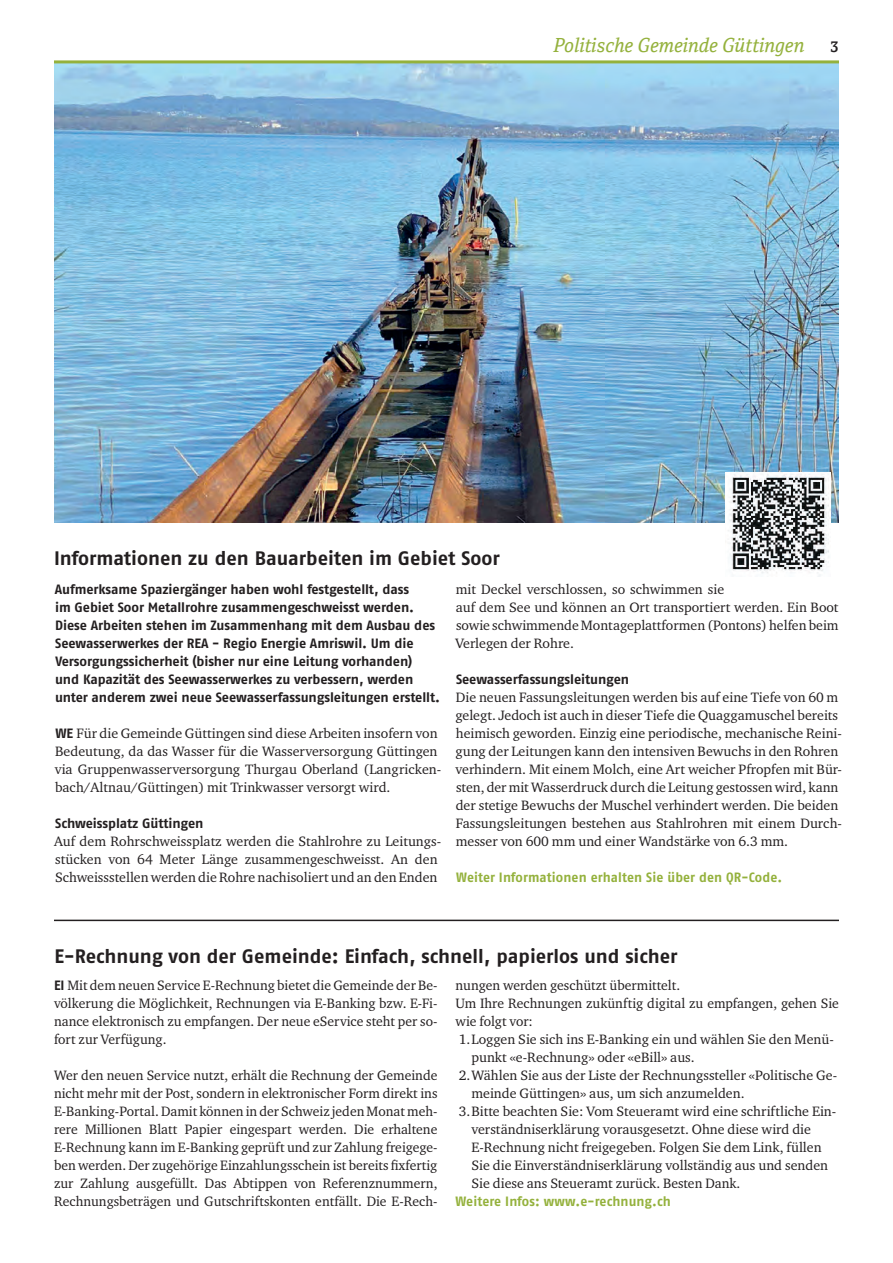
<style>
.page{position:relative;width:893px;height:1263px;background:#fff}
.page>*{position:absolute;margin:0;border:0;box-sizing:border-box;transform-origin:0 0}
.t1{font:700 19.5px "Fago OT";color:#231f20}
.t2{font:italic 19.5px "Cordale";color:#94b13c}
.t3{font:700 15px "Cordale";color:#231f20}
.t4{font:13.95px/18px "Charter ITC Pro";color:#231f20}
.t5{font:700 13.5px/18px "Fago OT";letter-spacing:-.005em;color:#231f20}
.t6{font:700 13.5px "Fago OT";letter-spacing:.005em;color:#94b13c}
.s1{font-family:"Fago OT";font-weight:700;font-size:13.5px}
</style>
<div class="page">
<img style="left:54px;top:63px;width:785px;height:459px">
<hr style="left:54px;top:60px;width:785px;height:3px;background:#94b13c">
<img style="left:725px;top:473px;width:106px;height:103px">
<hr style="left:54px;top:920px;width:785px;height:1px;background:#231f20">
<h1 class="t2" style="left:553px;top:34px;width:253px">Politische Gemeinde Güttingen</h1>
<p class="t3" style="left:830px;top:38px;width:10px">3</p>
<h1 class="t1" style="left:54px;top:546px;width:447px">Informationen zu den Bauarbeiten im Gebiet Soor</h1>
<p class="t5" style="left:55px;top:580px;width:387px">Aufmerksame Spaziergänger haben wohl festgestellt, dass<br>im Gebiet Soor Metallrohre zusammengeschweisst werden.<br>Diese Arbeiten stehen im Zusammenhang mit dem Ausbau des Seewasserwerkes der REA - Regio Energie Amriswil. Um die Versorgungssicherheit (bisher nur eine Leitung vorhanden)<br>und Kapazität des Seewasserwerkes zu verbessern, werden unter anderem zwei neue Seewasserfassungsleitungen erstellt.</p>
<p class="t4" style="left:55px;top:724px;width:388px"><span class="s1">WE</span> Für die Gemeinde Güttingen sind diese Arbeiten insofern von Bedeutung, da das Wasser für die Wasserversorgung Güttingen via Gruppenwasserversorgung Thurgau Oberland (Langricken&shy;bach/Altnau/Güttingen) mit Trinkwasser versorgt wird.</p>
<p class="t5" style="left:55px;top:814px;width:150px">Schweissplatz Güttingen</p>
<p class="t4" style="left:54px;top:832px;width:388px">Auf dem Rohrschweissplatz werden die Stahlrohre zu Leitungs&shy;stücken von 64 Meter Länge zusammengeschweisst. An den<br>Schweissstellen werden die Rohre nachisoliert und an den Enden</p>
<p class="t4" style="left:455px;top:580px;width:385px">mit Deckel verschlossen, so schwimmen sie<br>auf dem See und können an Ort transportiert werden. Ein Boot sowie schwimmende Montageplattformen (Pontons) helfen beim Verlegen der Rohre.</p>
<p class="t5" style="left:456px;top:670px;width:175px">Seewasserfassungsleitungen</p>
<p class="t4" style="left:455px;top:688px;width:388px">Die neuen Fassungsleitungen werden bis auf eine Tiefe von 60 m gelegt. Jedoch ist auch in dieser Tiefe die Quaggamuschel bereits heimisch geworden. Einzig eine periodische, mechanische Reini&shy;gung der Leitungen kann den intensiven Bewuchs in den Rohren verhindern. Mit einem Molch, eine Art weicher Pfropfen mit Bür&shy;sten, der mit Wasserdruck durch die Leitung gestossen wird, kann der stetige Bewuchs der Muschel verhindert werden. Die beiden Fassungsleitungen bestehen aus Stahlrohren mit einem Durch&shy;messer von 600 mm und einer Wandstärke von 6.3 mm.</p>
<p class="t6" style="left:456px;top:869px;width:327px">Weiter Informationen erhalten Sie über den QR-Code.</p>
<h1 class="t1" style="left:55px;top:944px;width:624px">E-Rechnung von der Gemeinde: Einfach, schnell, papierlos und sicher</h1>
<p class="t4" style="left:54px;top:976px;width:385px;text-align:justify"><span class="s1">EI</span> Mit dem neuen Service E-Rechnung bietet die Gemeinde der Be&shy;völkerung die Möglichkeit, Rechnungen via E-Banking bzw. E-Fi&shy;nance elektronisch zu empfangen. Der neue eService steht per so&shy;fort zur Verfügung.</p>
<p class="t4" style="left:54px;top:1066px;width:385px;text-align:justify">Wer den neuen Service nutzt, erhält die Rechnung der Gemeinde nicht mehr mit der Post, sondern in elektronischer Form direkt ins E-Banking-Portal. Damit können in der Schweiz jeden Monat meh&shy;rere Millionen Blatt Papier eingespart werden. Die erhaltene E-Rechnung kann im E-Banking geprüft und zur Zahlung freigege&shy;ben werden. Der zugehörige Einzahlungsschein ist bereits fixfertig zur Zahlung ausgefüllt. Das Abtippen von Referenznummern, Rechnungsbeträgen und Gutschriftskonten entfällt. Die E-Rech-</p>
<p class="t4" style="left:455px;top:976px;width:226px">nungen werden geschützt übermittelt.</p>
<p class="t4" style="left:455px;top:994px;width:385px">Um Ihre Rechnungen zukünftig digital zu empfangen, gehen Sie</p>
<p class="t4" style="left:455px;top:1012px;width:79px">wie folgt vor:</p>
<p class="t4" style="left:459px;top:1030px;width:377px">1.Loggen Sie sich ins E-Banking ein und wählen Sie den Menü-</p>
<p class="t4" style="left:471px;top:1048px;width:225px">punkt «e-Rechnung» oder «eBill» aus.</p>
<p class="t4" style="left:459px;top:1066px;width:380px">2.Wählen Sie aus der Liste der Rechnungssteller «Politische Ge-</p>
<p class="t4" style="left:471px;top:1084px;width:275px">meinde Güttingen» aus, um sich anzumelden.</p>
<p class="t4" style="left:459px;top:1102px;width:379px">3.Bitte beachten Sie: Vom Steueramt wird eine schriftliche Ein-</p>
<p class="t4" style="left:471px;top:1120px;width:341px">verständniserklärung vorausgesetzt. Ohne diese wird die</p>
<p class="t4" style="left:471px;top:1138px;width:352px">E-Rechnung nicht freigegeben. Folgen Sie dem Link, füllen</p>
<p class="t4" style="left:471px;top:1156px;width:358px">Sie die Einverständniserklärung vollständig aus und senden</p>
<p class="t4" style="left:471px;top:1174px;width:270px">Sie diese ans Steueramt zurück. Besten Dank.</p>
<p class="t6" style="left:455px;top:1193px;width:217px">Weitere Infos: www.e-rechnung.ch</p>
</div>
